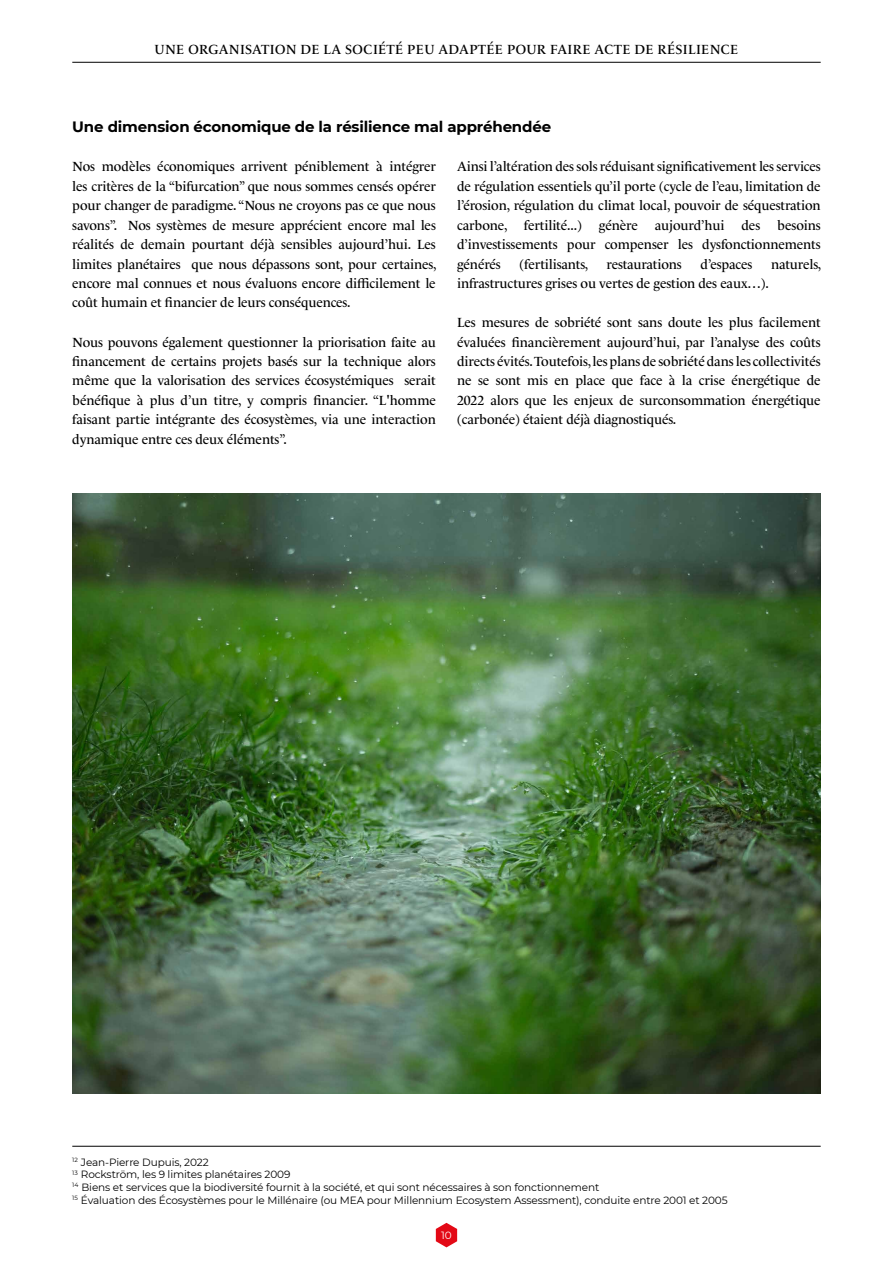
<style>
.page{position:relative;width:893px;height:1263px;background:#fff}
.page>*{position:absolute;margin:0;border:0;box-sizing:border-box;transform-origin:0 0}
.t1{font:700 15px "Montserrat";letter-spacing:-.01em;color:#000}
.t2{font:13.5px/19.5px "Le Monde Livre Std";letter-spacing:-.01em;color:#000;text-align:justify}
.t3{font:13.5px "Le Monde Livre Std";letter-spacing:.02em;color:#000}
.t4{font:10.5px/12.6px "Montserrat";letter-spacing:-.01em;color:#000}
.t5{font:10.5px "Montserrat";color:#fff}
</style>
<div class="page">
<hr style="left:72px;top:1146px;width:749px;height:1px;background:#000">
<img style="left:72px;top:493px;width:749px;height:600px">
<svg style="left:436px;top:1223px;width:21px;height:24px"></svg>
<hr style="left:72px;top:62px;width:749px;height:1px;background:#000">
<p class="t3" style="left:155px;top:41px;width:585px">UNE ORGANISATION DE LA SOCIÉTÉ PEU ADAPTÉE POUR FAIRE ACTE DE RÉSILIENCE</p>
<p class="t1" style="left:72px;top:116px;width:480px">Une dimension économique de la résilience mal appréhendée</p>
<p class="t2" style="left:72px;top:157px;width:366px">Nos modèles économiques arrivent péniblement à intégrer les critères de la “bifurcation” que nous sommes censés opérer pour changer de paradigme. “Nous ne croyons pas ce que nous savons”. Nos systèmes de mesure apprécient encore mal les réalités de demain pourtant déjà sensibles aujourd’hui. Les limites planétaires que nous dépassons sont, pour certaines, encore mal connues et nous évaluons encore difficilement le coût humain et financier de leurs conséquences.</p>
<p class="t2" style="left:72px;top:332px;width:365px">Nous pouvons également questionner la priorisation faite au financement de certains projets basés sur la technique alors même que la valorisation des services écosystémiques serait bénéfique à plus d’un titre, y compris financier. “L'homme faisant partie intégrante des écosystèmes, via une interaction dynamique entre ces deux éléments”.</p>
<p class="t2" style="left:457px;top:157px;width:365px">Ainsi l’altération des sols réduisant significativement les services de régulation essentiels qu’il porte (cycle de l’eau, limitation de l’érosion, régulation du climat local, pouvoir de séquestration carbone, fertilité...)</p>
<p class="t2" style="left:457px;top:215px;width:365px;text-indent:320px">besoins d’investissements pour compenser les dysfonctionnements générés</p>
<p class="t2" style="left:599px;top:215px;width:40px">génère</p>
<p class="t2" style="left:655px;top:215px;width:71px">aujourd’hui</p>
<p class="t2" style="left:742px;top:215px;width:20px">des</p>
<p class="t2" style="left:520px;top:254px;width:70px">(fertilisants,</p>
<p class="t2" style="left:606px;top:254px;width:77px">restaurations</p>
<p class="t2" style="left:701px;top:254px;width:53px">d’espaces</p>
<p class="t2" style="left:771px;top:254px;width:52px">naturels,</p>
<p class="t2" style="left:457px;top:274px;width:313px">infrastructures grises ou vertes de gestion des eaux…).</p>
<p class="t2" style="left:457px;top:313px;width:365px">Les mesures de sobriété sont sans doute les plus facilement évaluées financièrement aujourd’hui, par l’analyse des coûts directs évités. Toutefois, les plans de sobriété dans les collectivités ne se sont mis en place que face à la crise énergétique de 2022 alors que les enjeux de surconsommation énergétique (carbonée) étaient déjà diagnostiqués.</p>
<p class="t4" style="left:72px;top:1155px;width:657px"><sup>12</sup> Jean-Pierre Dupuis, 2022<br><sup>13</sup> Rockström, les 9 limites planétaires 2009<br><sup>14</sup> Biens et services que la biodiversité fournit à la société, et qui sont nécessaires à son fonctionnement<br><sup>15</sup> Évaluation des Écosystèmes pour le Millénaire (ou MEA pour Millennium Ecosystem Assessment), conduite entre 2001 et 2005</p>
<p class="t5" style="left:441px;top:1228px;width:12px">10</p>
</div>
